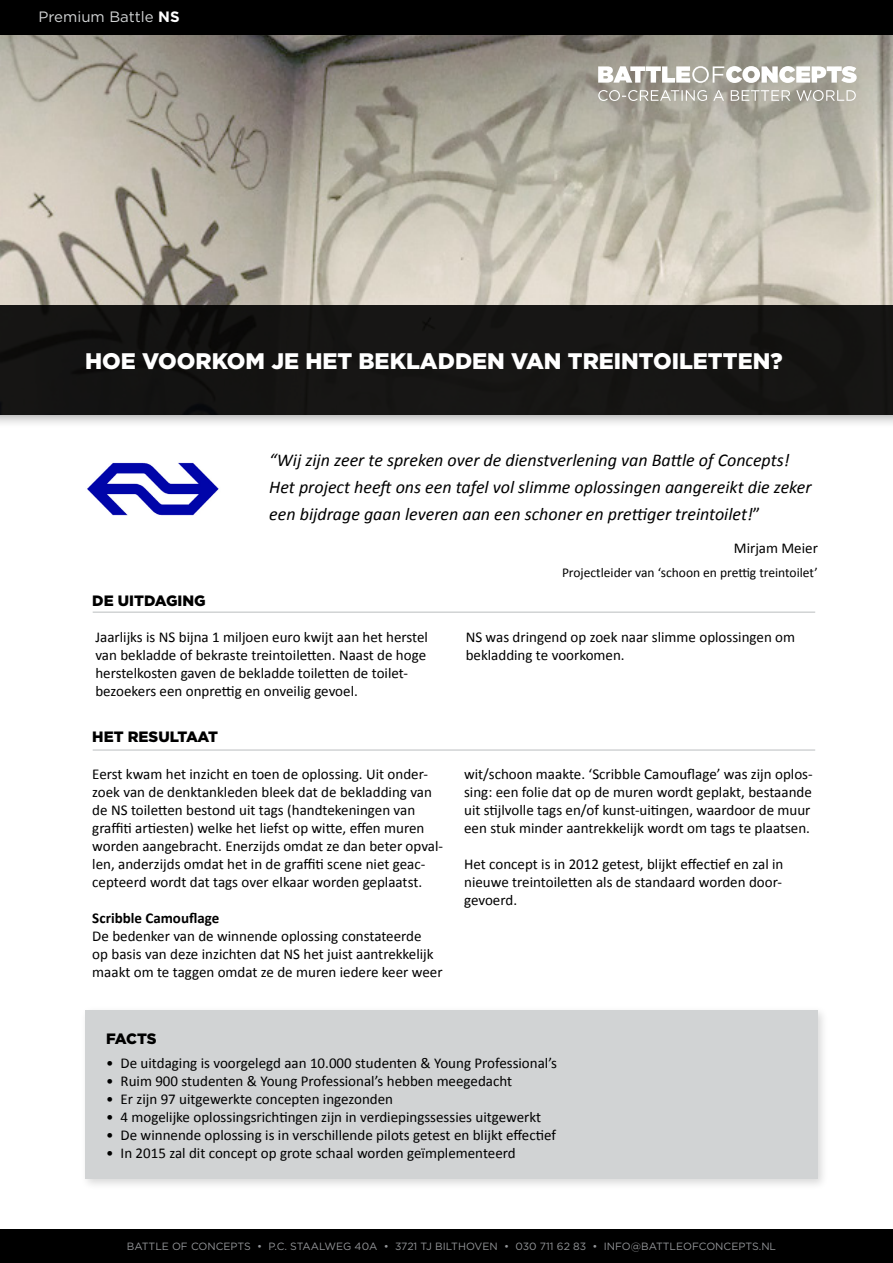
<style>
.page{position:relative;width:893px;height:1263px;background:#fff}
.page>*{position:absolute;margin:0;border:0;box-sizing:border-box;transform-origin:0 0}
.t1{font:900 22.5px "Gotham HTF";color:#fff}
.t2{font:italic 18px/27px "Calibri";color:#000}
.t3{font:15px/18px "Calibri";color:#000}
.t4{font:900 15px "Gotham HTF";color:#000}
.t5{font:700 15px "Calibri";color:#000}
.t6{font:15px "Gotham HTF";color:#d1d3d4}
.t7{font:13.5px "Calibri";color:#000}
.t8{font:10.5px "Gotham HTF";color:#939598}
.s1{font-weight:700;color:#fff}
.s2{font-style:normal}
</style>
<div class="page">
<div style="left:0;top:1229px;width:893px;height:34px;background:#000"></div>
<div style="left:80px;top:1005px;width:749px;height:185px;background:#000;opacity:.15"></div>
<div style="left:85px;top:1010px;width:733px;height:169px;background:#d1d3d4"></div>
<div style="left:0;top:19px;width:893px;height:410px;background:#000;opacity:.5"></div>
<img style="left:0;top:34px;width:893px;height:271px">
<div style="left:0;top:305px;width:893px;height:110px;background:#161514"></div>
<div style="left:0;top:0;width:893px;height:34px;background:#000"></div>
<hr style="left:93px;top:749px;width:722px;height:2px;background:#d1d3d4">
<hr style="left:93px;top:611px;width:722px;height:2px;background:#d1d3d4">
<img style="left:87px;top:462px;width:132px;height:54px">
<svg style="left:598px;top:90px;width:258px;height:11px;background:#b9b6ae"></svg>
<svg style="left:598px;top:66px;width:259px;height:17px"></svg>
<p class="t6" style="left:39px;top:9px;width:143px">Premium Battle <span class="s1">NS</span></p>
<h1 class="t1" style="left:85px;top:348px;width:699px">HOE VOORKOM JE HET BEKLADDEN VAN TREINTOILETTEN?</h1>
<p class="t4" style="left:92px;top:591px;width:115px">DE UITDAGING</p>
<p class="t2" style="left:269px;top:446px;width:544px">“Wij zijn zeer te spreken over de dienstverlening van Battle of Concepts!<br>Het project heeft ons een tafel vol slimme oplossingen aangereikt die zeker een bijdrage gaan leveren aan een schoner en prettiger treintoilet!<span class="s2">”</span></p>
<p class="t3" style="left:734px;top:539px;width:86px">Mirjam Meier</p>
<p class="t7" style="left:562px;top:564px;width:257px">Projectleider van ‘schoon en prettig treintoilet’</p>
<p class="t3" style="left:95px;top:628px;width:334px">Jaarlijks is NS bijna 1 miljoen euro kwijt aan het herstel van bekladde of bekraste treintoiletten. Naast de hoge herstelkosten gaven de bekladde toiletten de toilet&shy;bezoekers een onprettig en onveilig gevoel.</p>
<p class="t3" style="left:466px;top:628px;width:331px">NS was dringend op zoek naar slimme oplossingen om bekladding te voorkomen.</p>
<p class="t4" style="left:92px;top:728px;width:127px">HET RESULTAAT</p>
<p class="t3" style="left:92px;top:765px;width:352px">Eerst kwam het inzicht en toen de oplossing. Uit onder&shy;zoek van de denktankleden bleek dat de bekladding van de NS toiletten bestond uit tags (handtekeningen van graffiti artiesten) welke het liefst op witte, effen muren worden aangebracht. Enerzijds omdat ze dan beter opval&shy;len, anderzijds omdat het in de graffiti scene niet geac&shy;cepteerd wordt dat tags over elkaar worden geplaatst.</p>
<p class="t5" style="left:92px;top:908px;width:128px">Scribble Camouflage</p>
<p class="t3" style="left:92px;top:927px;width:352px">De bedenker van de winnende oplossing constateerde<br>op basis van deze inzichten dat NS het juist aantrekkelijk maakt om te taggen omdat ze de muren iedere keer weer</p>
<p class="t3" style="left:464px;top:765px;width:350px">wit/schoon maakte. ‘Scribble Camouflage’ was zijn oplos&shy;sing: een folie dat op de muren wordt geplakt, bestaande uit stijlvolle tags en/of kunst-uitingen, waardoor de muur een stuk minder aantrekkelijk wordt om tags te plaatsen.</p>
<p class="t3" style="left:464px;top:855px;width:321px;text-align:justify">Het concept is in 2012 getest, blijkt effectief en zal in nieuwe treintoiletten als de standaard worden door&shy;gevoerd.</p>
<p class="t4" style="left:106px;top:1030px;width:52px">FACTS</p>
<p class="t3" style="left:106px;top:1054px;width:452px">• De uitdaging is voorgelegd aan 10.000 studenten &amp; Young Professional’s</p>
<p class="t3" style="left:106px;top:1072px;width:407px">• Ruim 900 studenten &amp; Young Professional’s hebben meegedacht</p>
<p class="t3" style="left:106px;top:1090px;width:288px">• Er zijn 97 uitgewerkte concepten ingezonden</p>
<p class="t3" style="left:106px;top:1108px;width:436px">• 4 mogelijke oplossingsrichtingen zijn in verdiepingssessies uitgewerkt</p>
<p class="t3" style="left:106px;top:1126px;width:451px">• De winnende oplossing is in verschillende pilots getest en blijkt effectief</p>
<p class="t3" style="left:106px;top:1144px;width:411px">• In 2015 zal dit concept op grote schaal worden geïmplementeerd</p>
<p class="t8" style="left:127px;top:1240px;width:651px">BATTLE OF CONCEPTS • P.C. STAALWEG 40A • 3721 TJ BILTHOVEN • 030 711 62 83 • INFO@BATTLEOFCONCEPTS.NL</p>
</div>
